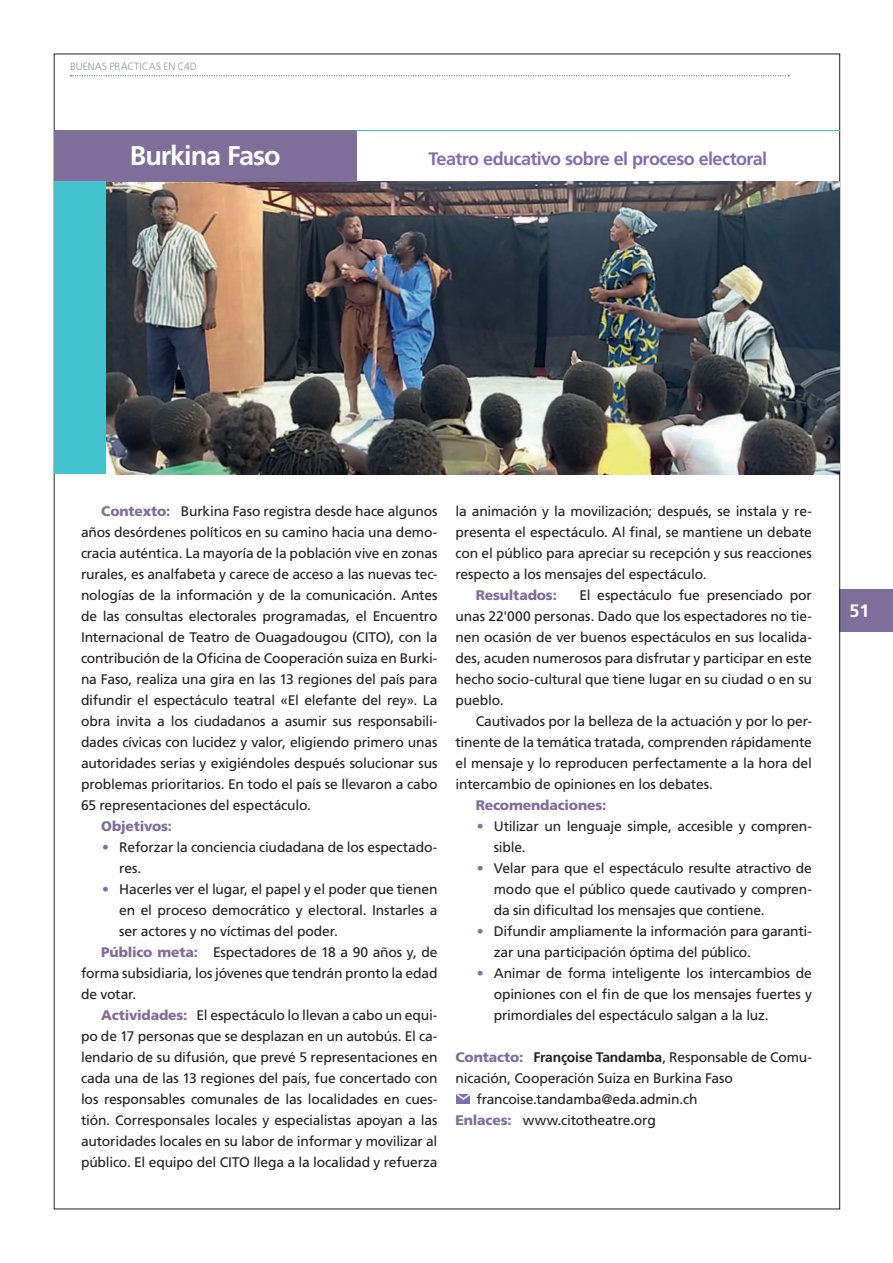
<style>
.page{position:relative;width:893px;height:1263px;background:#fff}
.page>*{position:absolute;margin:0;border:0;box-sizing:border-box;transform-origin:0 0}
.encabezado_rojo{font:700 27px "Frutiger LT Std";letter-spacing:-.04em;color:#fff}
.t1{font:700 18px "Frutiger LT Std";letter-spacing:-.03em;color:#806eb1}
.t2{font:700 18px "Frutiger LT Std";color:#fff}
.Parrafo_guia{font:13.8px/21px "Frutiger LT Std";letter-spacing:-.015em;color:#231f20;text-align:justify}
.Parrafo_guia-2{font:900 13.8px "Frutiger LT Std";letter-spacing:-.01em;color:#7f6d9a}
.Mail{font:13.8px "Frutiger LT Std";letter-spacing:-.015em;color:#231f20}
.t3{font:300 10.5px "Frutiger LT Std";letter-spacing:-.005em;color:#939598}
.s1{font-weight:900;color:#7f6d9a}
.s2{color:#806eb1}
.s3{font-weight:700}
</style>
<div class="page">
<div style="left:839px;top:589px;width:54px;height:42px;background:#7f6d9a"></div>
<svg style="left:71px;top:75px;width:718px;height:1px"></svg>
<img style="left:105px;top:182px;width:734px;height:292px">
<div style="left:54px;top:130px;width:302px;height:51px;background:#7f6d9a"></div>
<div style="left:54px;top:182px;width:51px;height:292px;background:#44c2ce"></div>
<hr style="left:356px;top:130px;width:484px;height:1px;background:#44c2ce">
<div style="left:457px;top:1094px;width:13px;height:10px;background:#806eb1"></div>
<svg style="left:456px;top:1094px;width:14px;height:7px"></svg>
<p class="t3" style="left:70px;top:61px;width:128px">BUENAS PRÁCTICAS EN C4D</p>
<p class="encabezado_rojo" style="left:130px;top:140px;width:153px">Burkina Faso</p>
<p class="t1" style="left:428px;top:149px;width:340px">Teatro educativo sobre el proceso electoral</p>
<p class="Parrafo_guia" style="left:81px;top:501px;width:358px;text-indent:20px"><span class="s1">Contexto:</span> Burkina Faso registra desde hace algunos años desórdenes políticos en su camino hacia una demo&shy;cracia auténtica. La mayoría de la población vive en zonas rurales, es analfabeta y carece de acceso a las nuevas tec&shy;nologías de la información y de la comunicación. Antes de las consultas electorales programadas, el Encuentro Internacional de Teatro de Ouagadougou (CITO), con la contribución de la Oficina de Cooperación suiza en Burki&shy;na Faso, realiza una gira en las 13 regiones del país para difundir el espectáculo teatral «El elefante del rey». La obra invita a los ciudadanos a asumir sus responsabili&shy;dades cívicas con lucidez y valor, eligiendo primero unas autoridades serias y exigiéndoles después solucionar sus problemas prioritarios. En todo el país se llevaron a cabo 65 representaciones del espectáculo.</p>
<p class="Parrafo_guia-2" style="left:101px;top:818px;width:72px">Objetivos:</p>
<p class="Parrafo_guia" style="left:119px;top:837px;width:320px;text-indent:-17px"><span class="s2">•</span> Reforzar la conciencia ciudadana de los espectado&shy;res.</p>
<p class="Parrafo_guia" style="left:119px;top:879px;width:320px;text-indent:-17px"><span class="s2">•</span> Hacerles ver el lugar, el papel y el poder que tienen en el proceso democrático y electoral. Instarles a ser actores y no víctimas del poder.</p>
<p class="Parrafo_guia" style="left:81px;top:942px;width:358px;text-indent:20px"><span class="s1">Público meta:</span> Espectadores de 18 a 90 años y, de forma subsidiaria, los jóvenes que tendrán pronto la edad de votar.</p>
<p class="Parrafo_guia" style="left:81px;top:1005px;width:358px;text-indent:20px"><span class="s1">Actividades:</span> El espectáculo lo llevan a cabo un equi&shy;po de 17 personas que se desplazan en un autobús. El ca&shy;lendario de su difusión, que prevé 5 representaciones en cada una de las 13 regiones del país, fue concertado con los responsables comunales de las localidades en cues&shy;tión. Corresponsales locales y especialistas apoyan a las autoridades locales en su labor de informar y movilizar al público. El equipo del CITO llega a la localidad y refuerza</p>
<p class="Parrafo_guia" style="left:455px;top:501px;width:358px">la animación y la movilización; después, se instala y re&shy;presenta el espectáculo. Al final, se mantiene un debate con el público para apreciar su recepción y sus reacciones respecto a los mensajes del espectáculo.</p>
<p class="Parrafo_guia-2" style="left:476px;top:587px;width:83px">Resultados:</p>
<p class="Parrafo_guia" style="left:455px;top:585px;width:358px;text-indent:124px">El espectáculo fue presenciado por unas 22'000 personas. Dado que los espectadores no tie&shy;nen ocasión de ver buenos espectáculos en sus localida&shy;des, acuden numerosos para disfrutar y participar en este hecho socio-cultural que tiene lugar en su ciudad o en su pueblo.</p>
<p class="Parrafo_guia" style="left:455px;top:711px;width:358px;text-indent:20px">Cautivados por la belleza de la actuación y por lo per&shy;tinente de la temática tratada, comprenden rápidamente el mensaje y lo reproducen perfectamente a la hora del intercambio de opiniones en los debates.</p>
<p class="Parrafo_guia-2" style="left:476px;top:797px;width:132px">Recomendaciones:</p>
<p class="Parrafo_guia" style="left:494px;top:816px;width:319px;text-indent:-17px"><span class="s2">•</span> Utilizar un lenguaje simple, accesible y compren&shy;sible.</p>
<p class="Parrafo_guia" style="left:494px;top:858px;width:320px;text-indent:-17px"><span class="s2">•</span> Velar para que el espectáculo resulte atractivo de modo que el público quede cautivado y compren&shy;da sin dificultad los mensajes que contiene.</p>
<p class="Parrafo_guia" style="left:494px;top:921px;width:320px;text-indent:-17px"><span class="s2">•</span> Difundir ampliamente la información para garanti&shy;zar una participación óptima del público.</p>
<p class="Parrafo_guia" style="left:494px;top:963px;width:320px;text-indent:-17px"><span class="s2">•</span> Animar de forma inteligente los intercambios de opiniones con el fin de que los mensajes fuertes y primordiales del espectáculo salgan a la luz.</p>
<p class="Parrafo_guia" style="left:455px;top:1047px;width:358px"><span class="s1">Contacto:</span> <span class="s3">Françoise Tandamba</span>, Responsable de Comu&shy;nicación, Cooperación Suiza en Burkina Faso</p>
<p class="Mail" style="left:476px;top:1091px;width:223px">francoise.tandamba@eda.admin.ch</p>
<p class="Parrafo_guia" style="left:455px;top:1110px;width:202px"><span class="s1">Enlaces:</span> www.citotheatre.org</p>
<h2 class="t2" style="left:849px;top:600px;width:22px">51</h2>
</div>
